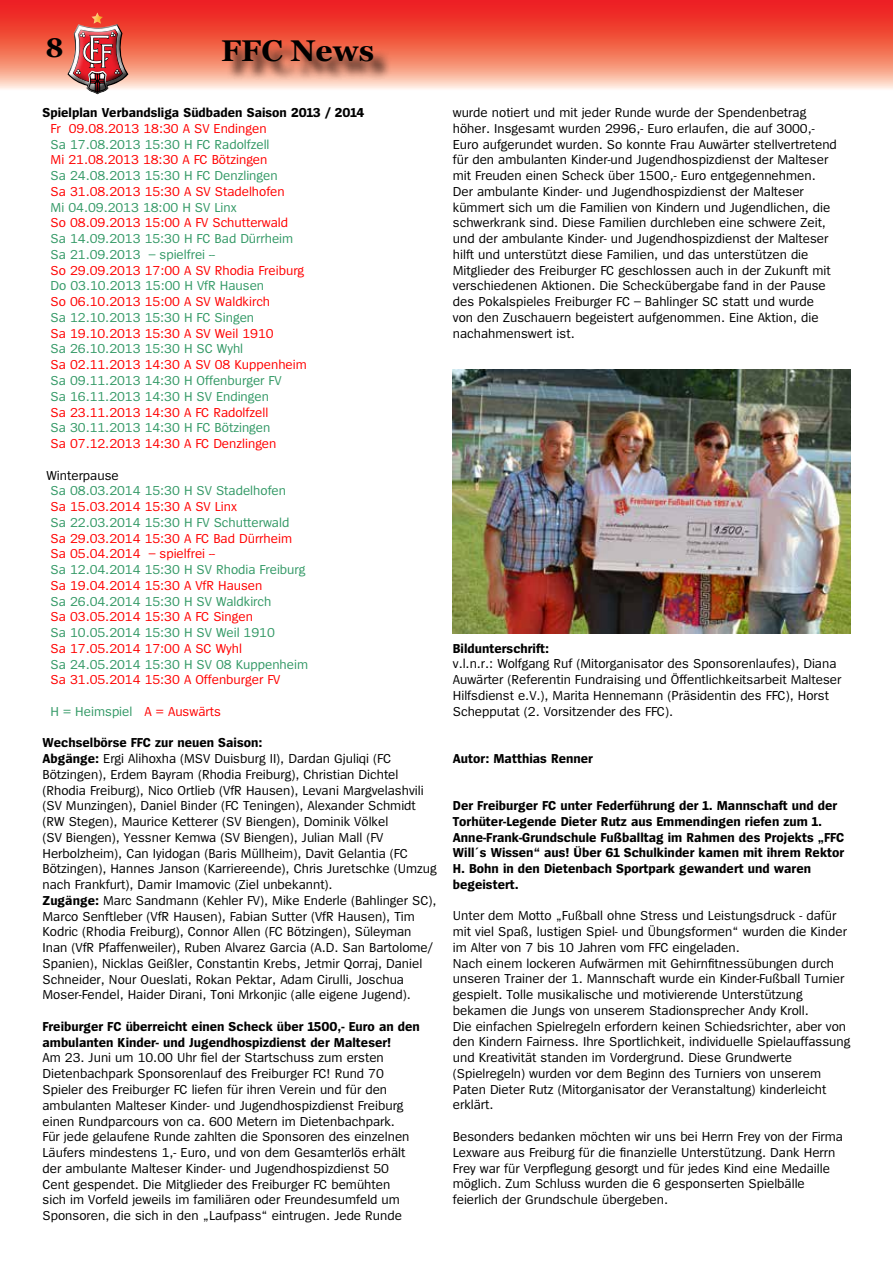
<style>
.page{position:relative;width:893px;height:1263px;background:#fff}
.page>*{position:absolute;margin:0;border:0;box-sizing:border-box;transform-origin:0 0}
.t1{font:700 30px "Georgia";color:#000}
.t2{font:700 27px "Georgia";color:#000101}
.t3{font:13.5px/15.8px "Spiegel";color:#000}
.t4{font:13.5px/15.8px "Spiegel";color:#396}
.t5{font:13.5px/15.8px "Spiegel";color:#f00}
.t6{font:700 13.5px/15.8px "Spiegel";color:#000}
.s1{color:#f00}
.s2{font-weight:700}
</style>
<div class="page">
<svg style="left:0;top:0;width:893px;height:89px;background:#f26957"></svg>
<div style="left:63px;top:9px;width:71px;height:92px;background:#000;opacity:.75"></div>
<div style="left:225px;top:42px;width:166px;height:39px;background:#000;opacity:.75"></div>
<img style="left:453px;top:369px;width:397px;height:264px">
<h2 class="t2" style="left:46px;top:30px;width:20px">8</h2>
<h1 class="t1" style="left:221px;top:32px;width:154px">FFC News</h1>
<p class="t6" style="left:43px;top:105px;width:324px">Spielplan Verbandsliga Südbaden Saison 2013 / 2014</p>
<p class="t5" style="left:51px;top:121px;width:217px">Fr 09.08.2013 18:30 A SV Endingen</p>
<p class="t4" style="left:51px;top:137px;width:220px">Sa 17.08.2013 15:30 H FC Radolfzell</p>
<p class="t5" style="left:51px;top:152px;width:218px">Mi 21.08.2013 18:30 A FC Bötzingen</p>
<p class="t4" style="left:51px;top:168px;width:229px">Sa 24.08.2013 15:30 H FC Denzlingen</p>
<p class="t5" style="left:51px;top:184px;width:236px">Sa 31.08.2013 15:30 A SV Stadelhofen</p>
<p class="t4" style="left:51px;top:200px;width:187px">Mi 04.09.2013 18:00 H SV Linx</p>
<p class="t5" style="left:51px;top:215px;width:239px">So 08.09.2013 15:00 A FV Schutterwald</p>
<p class="t4" style="left:51px;top:231px;width:244px">Sa 14.09.2013 15:30 H FC Bad Dürrheim<br>Sa 21.09.2013 – spielfrei --</p>
<p class="t5" style="left:51px;top:263px;width:255px">So 29.09.2013 17:00 A SV Rhodia Freiburg</p>
<p class="t4" style="left:51px;top:278px;width:215px">Do 03.10.2013 15:00 H VfR Hausen</p>
<p class="t5" style="left:51px;top:294px;width:221px">So 06.10.2013 15:00 A SV Waldkirch</p>
<p class="t4" style="left:51px;top:310px;width:205px">Sa 12.10.2013 15:30 H FC Singen</p>
<p class="t5" style="left:51px;top:326px;width:225px">Sa 19.10.2013 15:30 A SV Weil 1910</p>
<p class="t4" style="left:51px;top:341px;width:194px">Sa 26.10.2013 15:30 H SC Wyhl</p>
<p class="t5" style="left:51px;top:357px;width:258px">Sa 02.11.2013 14:30 A SV 08 Kuppenheim</p>
<p class="t4" style="left:51px;top:373px;width:232px">Sa 09.11.2013 14:30 H Offenburger FV<br>Sa 16.11.2013 14:30 H SV Endingen</p>
<p class="t5" style="left:51px;top:405px;width:219px">Sa 23.11.2013 14:30 A FC Radolfzell</p>
<p class="t4" style="left:51px;top:420px;width:221px">Sa 30.11.2013 14:30 H FC Bötzingen</p>
<p class="t5" style="left:51px;top:436px;width:227px">Sa 07.12.2013 14:30 A FC Denzlingen</p>
<p class="t3" style="left:47px;top:468px;width:74px">Winterpause</p>
<p class="t4" style="left:51px;top:483px;width:237px">Sa 08.03.2014 15:30 H SV Stadelhofen</p>
<p class="t5" style="left:51px;top:499px;width:188px">Sa 15.03.2014 15:30 A SV Linx</p>
<p class="t4" style="left:51px;top:515px;width:240px">Sa 22.03.2014 15:30 H FV Schutterwald</p>
<p class="t5" style="left:51px;top:531px;width:243px">Sa 29.03.2014 15:30 A FC Bad Dürrheim<br>Sa 05.04.2014 – spielfrei --</p>
<p class="t4" style="left:51px;top:562px;width:256px">Sa 12.04.2014 15:30 H SV Rhodia Freiburg</p>
<p class="t5" style="left:51px;top:578px;width:213px">Sa 19.04.2014 15:30 A VfR Hausen</p>
<p class="t4" style="left:51px;top:594px;width:222px">Sa 26.04.2014 15:30 H SV Waldkirch</p>
<p class="t5" style="left:51px;top:609px;width:204px">Sa 03.05.2014 15:30 A FC Singen</p>
<p class="t4" style="left:51px;top:625px;width:226px">Sa 10.05.2014 15:30 H SV Weil 1910</p>
<p class="t5" style="left:51px;top:641px;width:193px">Sa 17.05.2014 17:00 A SC Wyhl</p>
<p class="t4" style="left:51px;top:657px;width:259px">Sa 24.05.2014 15:30 H SV 08 Kuppenheim</p>
<p class="t5" style="left:51px;top:672px;width:231px">Sa 31.05.2014 15:30 A Offenburger FV</p>
<p class="t4" style="left:51px;top:704px;width:172px">H = Heimspiel <span class="s1">A = Auswärts</span></p>
<p class="t3" style="left:43px;top:735px;width:396px"><span class="s2">Wechselbörse FFC zur neuen Saison:<br>Abgänge:</span> Ergi Alihoxha (MSV Duisburg II), Dardan Gjuliqi (FC Bötzingen), Erdem Bayram (Rhodia Freiburg), Christian Dichtel (Rhodia Freiburg), Nico Ortlieb (VfR Hausen), Levani Margvelashvili (SV Munzingen), Daniel Binder (FC Teningen), Alexander Schmidt (RW Stegen), Maurice Ketterer (SV Biengen), Dominik Völkel<br>(SV Biengen), Yessner Kemwa (SV Biengen), Julian Mall (FV Herbolzheim), Can Iyidogan (Baris Müllheim), Davit Gelantia (FC Bötzingen), Hannes Janson (Karriereende), Chris Juretschke (Umzug nach Frankfurt), Damir Imamovic (Ziel unbekannt).<br><span class="s2">Zugänge:</span> Marc Sandmann (Kehler FV), Mike Enderle (Bahlinger SC), Marco Senftleber (VfR Hausen), Fabian Sutter (VfR Hausen), Tim Kodric (Rhodia Freiburg), Connor Allen (FC Bötzingen), Süleyman Inan (VfR Pfaffenweiler), Ruben Alvarez Garcia (A.D. San Bartolome/ Spanien), Nicklas Geißler, Constantin Krebs, Jetmir Qorraj, Daniel Schneider, Nour Oueslati, Rokan Pektar, Adam Cirulli, Joschua Moser-Fendel, Haider Dirani, Toni Mrkonjic (alle eigene Jugend).</p>
<p class="t6" style="left:43px;top:1019px;width:379px">Freiburger FC überreicht einen Scheck über 1500,- Euro an den ambulanten Kinder- und Jugendhospizdienst der Malteser!</p>
<p class="t3" style="left:43px;top:1050px;width:368px">Am 23. Juni um 10.00 Uhr fiel der Startschuss zum ersten Dietenbachpark Sponsorenlauf des Freiburger FC! Rund 70<br>Spieler des Freiburger FC liefen für ihren Verein und für den ambulanten Malteser Kinder- und Jugendhospizdienst Freiburg einen Rundparcours von ca. 600 Metern im Dietenbachpark.<br>Für jede gelaufene Runde zahlten die Sponsoren des einzelnen Läufers mindestens 1,- Euro, und von dem Gesamterlös erhält der ambulante Malteser Kinder- und Jugendhospizdienst 50<br>Cent gespendet. Die Mitglieder des Freiburger FC bemühten sich im Vorfeld jeweils im familiären oder Freundesumfeld um Sponsoren, die sich in den „Laufpass“ eintrugen. Jede Runde</p>
<p class="t3" style="left:453px;top:105px;width:386px">wurde notiert und mit jeder Runde wurde der Spendenbetrag höher. Insgesamt wurden 2996,- Euro erlaufen, die auf 3000,- Euro aufgerundet wurden. So konnte Frau Auwärter stellvertretend für den ambulanten Kinder-und Jugendhospizdienst der Malteser mit Freuden einen Scheck über 1500,- Euro entgegennehmen.<br>Der ambulante Kinder- und Jugendhospizdienst der Malteser kümmert sich um die Familien von Kindern und Jugendlichen, die schwerkrank sind. Diese Familien durchleben eine schwere Zeit, und der ambulante Kinder- und Jugendhospizdienst der Malteser hilft und unterstützt diese Familien, und das unterstützen die Mitglieder des Freiburger FC geschlossen auch in der Zukunft mit verschiedenen Aktionen. Die Scheckübergabe fand in der Pause des Pokalspieles Freiburger FC – Bahlinger SC statt und wurde von den Zuschauern begeistert aufgenommen. Eine Aktion, die nachahmenswert ist.</p>
<p class="t6" style="left:453px;top:641px;width:98px">Bildunterschrift:</p>
<p class="t3" style="left:453px;top:656px;width:390px">v.l.n.r.: Wolfgang Ruf (Mitorganisator des Sponsorenlaufes), Diana Auwärter (Referentin Fundraising und Öffentlichkeitsarbeit Malteser Hilfsdienst e.V.), Marita Hennemann (Präsidentin des FFC), Horst Schepputat (2. Vorsitzender des FFC).</p>
<p class="t6" style="left:453px;top:751px;width:142px">Autor: Matthias Renner</p>
<p class="t6" style="left:453px;top:798px;width:393px">Der Freiburger FC unter Federführung der 1. Mannschaft und der Torhüter-Legende Dieter Rutz aus Emmendingen riefen zum 1.<br>Anne-Frank-Grundschule Fußballtag im Rahmen des Projekts „FFC Will´s Wissen“ aus! Über 61 Schulkinder kamen mit ihrem Rektor H. Bohn in den Dietenbach Sportpark gewandert und waren begeistert.</p>
<p class="t3" style="left:453px;top:908px;width:399px">Unter dem Motto „Fußball ohne Stress und Leistungsdruck - dafür mit viel Spaß, lustigen Spiel- und Übungsformen“ wurden die Kinder im Alter von 7 bis 10 Jahren vom FFC eingeladen.<br>Nach einem lockeren Aufwärmen mit Gehirnfitnessübungen durch unseren Trainer der 1. Mannschaft wurde ein Kinder-Fußball Turnier gespielt. Tolle musikalische und motivierende Unterstützung bekamen die Jungs von unserem Stadionsprecher Andy Kroll.<br>Die einfachen Spielregeln erfordern keinen Schiedsrichter, aber von den Kindern Fairness. Ihre Sportlichkeit, individuelle Spielauffassung und Kreativität standen im Vordergrund. Diese Grundwerte (Spielregeln) wurden vor dem Beginn des Turniers von unserem Paten Dieter Rutz (Mitorganisator der Veranstaltung) kinderleicht erklärt.</p>
<p class="t3" style="left:453px;top:1129px;width:392px">Besonders bedanken möchten wir uns bei Herrn Frey von der Firma Lexware aus Freiburg für die finanzielle Unterstützung. Dank Herrn Frey war für Verpflegung gesorgt und für jedes Kind eine Medaille möglich. Zum Schluss wurden die 6 gesponserten Spielbälle feierlich der Grundschule übergeben.</p>
</div>
